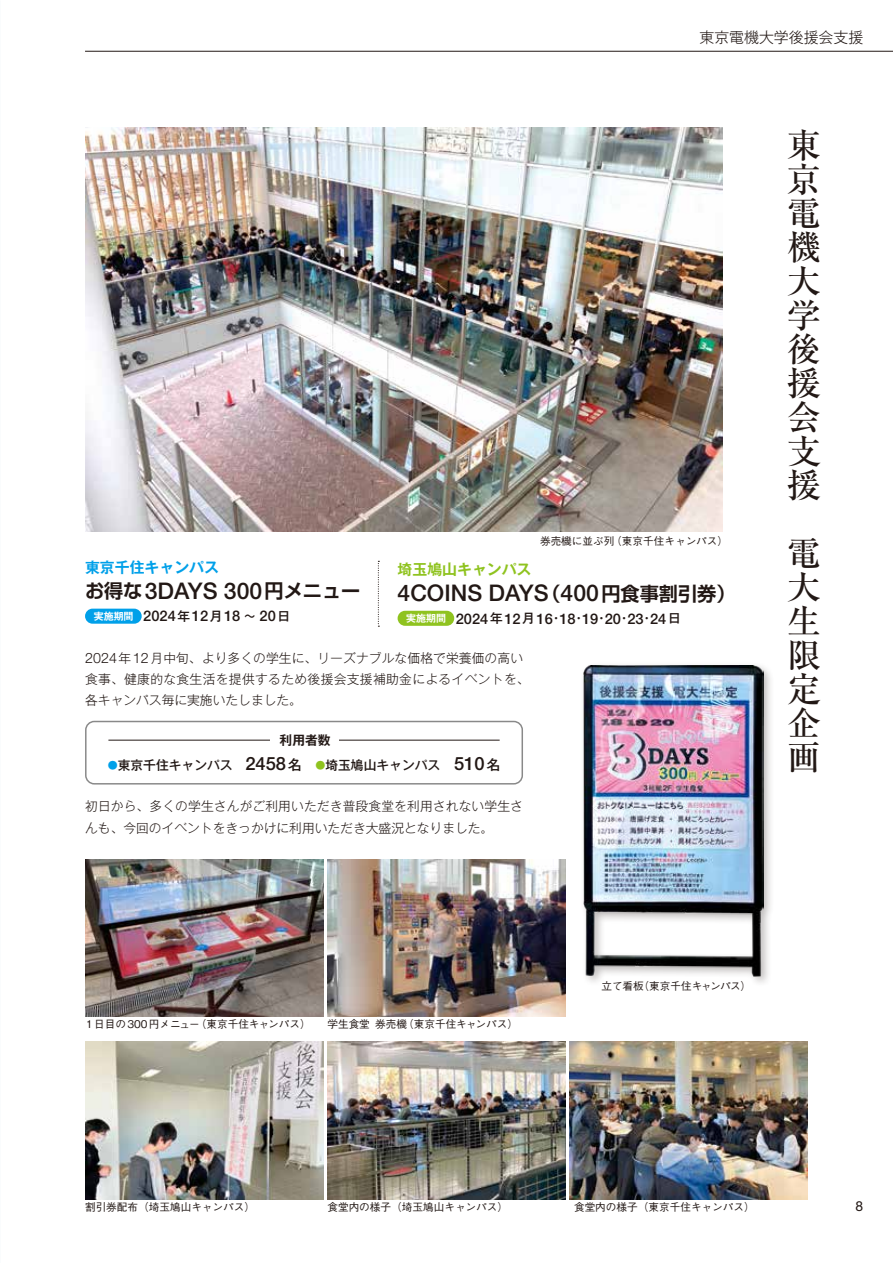
<style>
.page{position:relative;width:893px;height:1263px;background:#fff}
.page>*{position:absolute;margin:0;border:0;box-sizing:border-box;transform-origin:0 0}
.t1{font:500 34.05px/34px "Ryumin Pr 6 N";color:#221815;text-align:justify}
.t2{font:500 22.95px "Helvetica Neue LT Std";color:#221815}
.t3{font:700 19.2px "Shin Go Pr 5 De";color:#221815}
.t4{font:300 14.85px "Gothic MB101 Pr 6 N";color:#221815}
.t5{font:700 14.85px "Gothic MB101 Pr 6 N De";color:#00a0e9}
.t6{font:700 14.85px "Gothic MB101 Pr 6 N De";color:#8fc31f}
.t7{font:500 14.7px "Helvetica Neue LT Std";color:#221815}
.t8{font:13.8px "Helvetica Neue LT Std";color:#221815}
.t9{font:300 12.75px/21.3px "Gothic MB101 Pr 6 N";letter-spacing:.01em;color:#221815}
.t10{font:500 12.75px "Gothic MB101 Pr 5";color:#221815}
.t11{font:700 12.75px "Gothic MB101 Pr 6 N De";color:#221815}
.t12{font:500 10.65px "Gothic BBB Pr 6 N";color:#221815}
.s1{font-family:"Helvetica Neue LT Std";font-weight:500;font-size:22.95px}
.s2{font-family:"Gothic MB101 Pr 6 N De";font-weight:700;font-size:9.9px;color:#fff}
.s3{font-family:"Gothic MB101 Pr 5";font-size:12.75px}
.s4{font-family:"Shin Go Pr 5 De";font-weight:700;font-size:19.2px}
.s5{font-family:"Helvetica Neue LT Std";font-size:14.25px}
.s6{font-family:"Gothic MB101 Pr 6 N De";font-weight:700;font-size:9.9px;color:#00a0e9}
.s7{font-family:"Helvetica Neue LT Std";font-size:18.3px}
.s8{font-size:13.8px}
.s9{font-family:"Gothic MB101 Pr 6 N De";font-weight:700;font-size:9.9px;color:#8fc31f}
</style>
<div class="page">
<hr style="left:85px;top:51px;width:808px;height:1px;background:#221815">
<img style="left:85px;top:128px;width:638px;height:403px">
<div style="left:580px;top:661px;width:195px;height:327px;background:#221815;opacity:.3"></div>
<img style="left:584px;top:665px;width:180px;height:311px">
<div style="left:85px;top:721px;width:438px;height:63px;border:1px solid #898989;border-radius:9px"></div>
<hr style="left:108px;top:740px;width:392px;height:1px;background:#221815">
<div style="left:270px;top:733px;width:68px;height:14px;background:#fff"></div>
<div style="left:85px;top:609px;width:57px;height:15px;background:#00a0e9;border-radius:8px"></div>
<div style="left:398px;top:611px;width:56px;height:15px;background:#8fc31f;border-radius:8px"></div>
<svg style="left:378px;top:561px;width:1px;height:66px"></svg>
<img style="left:85px;top:1042px;width:238px;height:157px">
<img style="left:85px;top:859px;width:238px;height:157px">
<img style="left:327px;top:1042px;width:239px;height:157px">
<img style="left:327px;top:859px;width:239px;height:157px">
<img style="left:570px;top:1042px;width:238px;height:157px">
<p class="t4" style="left:699px;top:25px;width:165px">東京電機大学後援会支援</p>
<p class="t5" style="left:85px;top:555px;width:135px">東京千住キャンパス</p>
<h3 class="t3" style="left:85px;top:575px;width:277px">お得な<span class="s1">3DAYS 300</span>円メニュー</h3>
<p class="t7" style="left:94px;top:607px;width:198px"><span class="s2">実施期間</span> 2024<span class="s3">年</span>12<span class="s3">月</span>18 <span class="s3">～</span> 20<span class="s3">日</span></p>
<p class="t12" style="left:540px;top:533px;width:190px">券売機に並ぶ列（東京千住キャンパス）</p>
<p class="t6" style="left:398px;top:557px;width:135px">埼玉鳩山キャンパス</p>
<h2 class="t2" style="left:398px;top:580px;width:340px">4COINS DAYS<span class="s4">（</span>400<span class="s4">円食事割引券）</span></h2>
<p class="t7" style="left:406px;top:610px;width:276px"><span class="s2">実施期間</span> 2024<span class="s3">年</span>12<span class="s3">月</span>16<span class="s3">・</span>18<span class="s3">・</span>19<span class="s3">・</span>20<span class="s3">・</span>23<span class="s3">・</span>24<span class="s3">日</span></p>
<p class="t9" style="left:85px;top:646px;width:446px"><span class="s5">2024</span>年<span class="s5">12</span>月中旬、より多くの学生に、リーズナブルな価格で栄養価の高い食事、健康的な食生活を提供するため後援会支援補助金によるイベントを、各キャンパス毎に実施いたしました。</p>
<p class="t11" style="left:280px;top:729px;width:53px">利用者数</p>
<p class="t10" style="left:108px;top:754px;width:394px"><span class="s6">●</span>東京千住キャンパス　<span class="s7">2458</span><span class="s8">名　</span><span class="s9">●</span>埼玉鳩山キャンパス <span class="s7">510</span><span class="s8">名</span></p>
<p class="t9" style="left:85px;top:795px;width:439px">初日から、多くの学生さんがご利用いただき普段食堂を利用されない学生さんも、今回のイベントをきっかけに利用いただき大盛況となりました。</p>
<h1 class="t1" style="left:787px;top:126px;width:35px">東京電機大学後援会支援</h1>
<h1 class="t1" style="left:787px;top:534px;width:35px">電大生限定企画</h1>
<p class="t12" style="left:86px;top:1015px;width:226px">1日目の300円メニュー（東京千住キャンパス）</p>
<p class="t12" style="left:327px;top:1015px;width:192px">学生食堂　券売機（東京千住キャンパス）</p>
<p class="t12" style="left:601px;top:977px;width:151px">立て看板（東京千住キャンパス）</p>
<p class="t12" style="left:85px;top:1198px;width:172px">割引券配布（埼玉鳩山キャンパス）</p>
<p class="t12" style="left:327px;top:1198px;width:182px">食堂内の様子（埼玉鳩山キャンパス）</p>
<p class="t12" style="left:574px;top:1198px;width:182px">食堂内の様子（東京千住キャンパス）</p>
<p class="t8" style="left:855px;top:1197px;width:9px">8</p>
</div>
